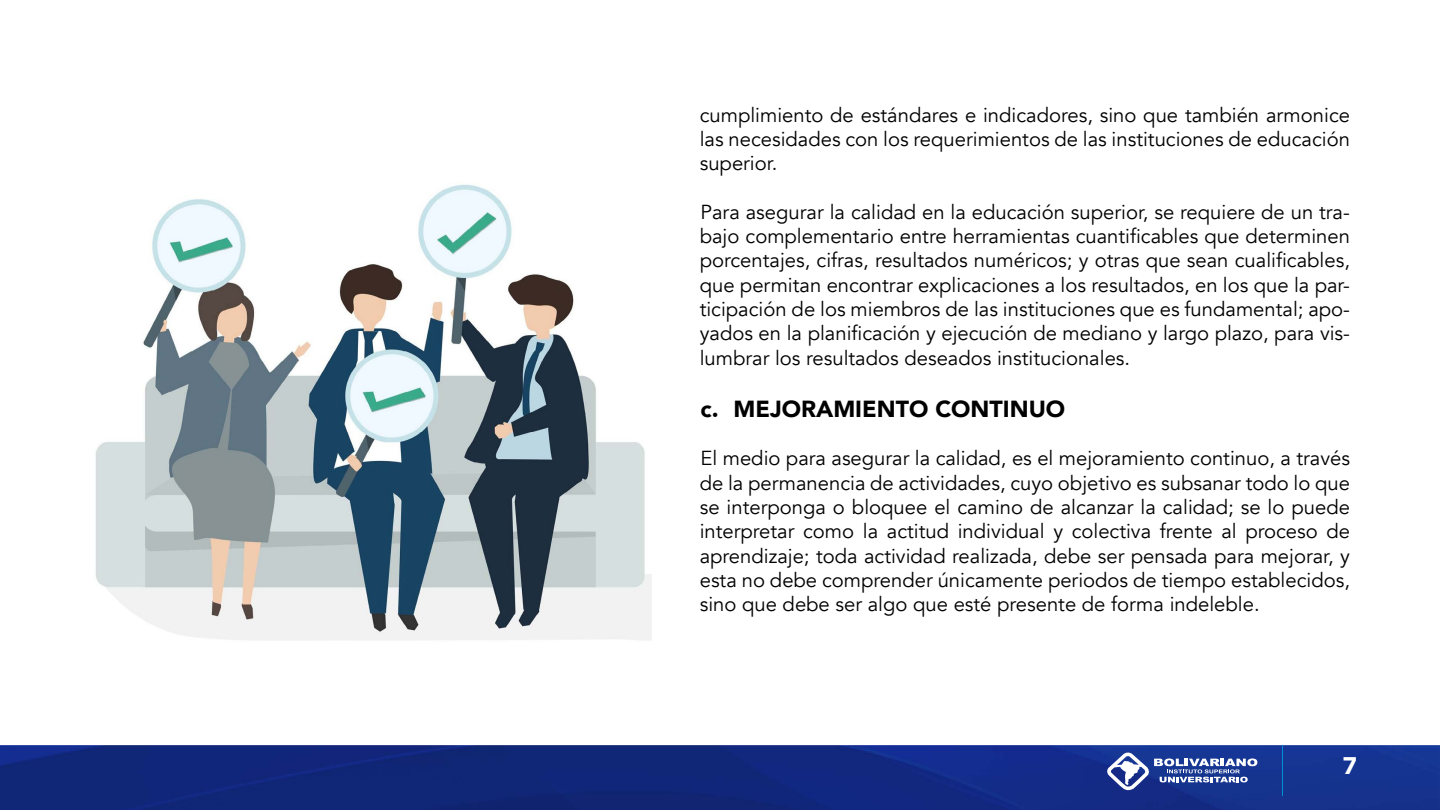
<style>
.page{position:relative;width:1440px;height:810px;background:#fff}
.page>*{position:absolute;margin:0;border:0;box-sizing:border-box;transform-origin:0 0}
.t1{font:900 24px "Avenir";color:#fff}
.t2{font:900 23.25px "Avenir";color:#000}
.t3{font:20.25px/24.3px "Avenir";color:#000;text-align:justify}
</style>
<div class="page">
<img style="left:0;top:745px;width:1440px;height:65px">
<svg style="left:1106px;top:753px;width:151px;height:37px"></svg>
<hr style="left:1282px;top:745px;width:1px;height:51px;background:#008ed5">
<img style="left:95px;top:184px;width:557px;height:456px">
<p class="t3" style="left:700px;top:103px;width:652px">cumplimiento de estándares e indicadores, sino que también armonice las necesidades con los requerimientos de las instituciones de educación superior.</p>
<p class="t3" style="left:700px;top:200px;width:652px">Para asegurar la calidad en la educación superior, se requiere de un tra&shy;bajo complementario entre herramientas cuantificables que determinen porcentajes, cifras, resultados numéricos; y otras que sean cualificables, que permitan encontrar explicaciones a los resultados, en los que la par&shy;ticipación de los miembros de las instituciones que es fundamental; apo&shy;yados en la planificación y ejecución de mediano y largo plazo, para vis&shy;lumbrar los resultados deseados institucionales.</p>
<p class="t2" style="left:700px;top:389px;width:366px">c. MEJORAMIENTO CONTINUO</p>
<p class="t3" style="left:700px;top:447px;width:652px">El medio para asegurar la calidad, es el mejoramiento continuo, a través de la permanencia de actividades, cuyo objetivo es subsanar todo lo que se interponga o bloquee el camino de alcanzar la calidad; se lo puede interpretar como la actitud individual y colectiva frente al proceso de aprendizaje; toda actividad realizada, debe ser pensada para mejorar, y esta no debe comprender únicamente periodos de tiempo establecidos, sino que debe ser algo que esté presente de forma indeleble.</p>
<p class="t1" style="left:1343px;top:745px;width:16px">7</p>
</div>
